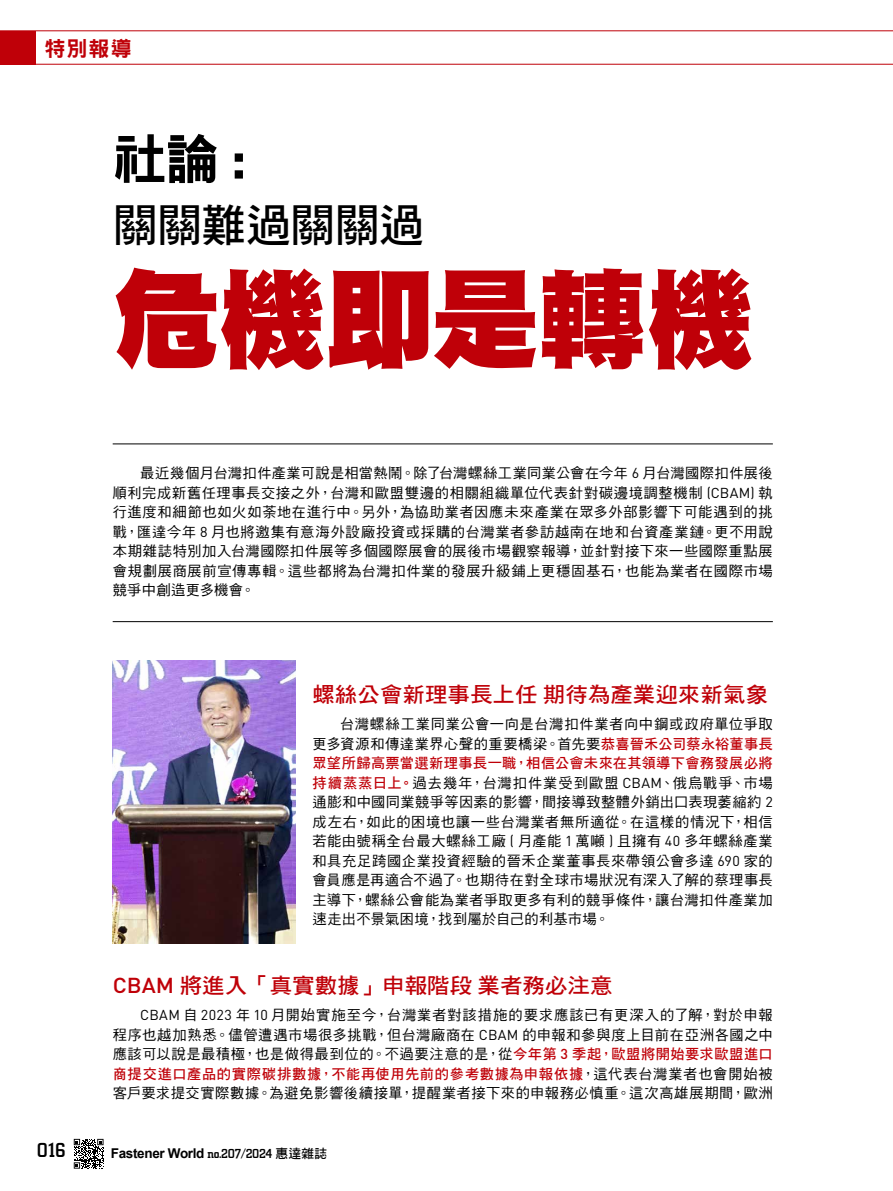
<style>
.page{position:relative;width:893px;height:1191px;background:#fff}
.page>*{position:absolute;margin:0;border:0;box-sizing:border-box;transform-origin:0 0}
.t1{font:108px "DF Hei Std W12";letter-spacing:-.01em;color:#bf0008}
.t2{font:54px "DF Hei Std W9";color:#000}
.t3{font:45px "DF Hei Std W7";letter-spacing:-.015em;color:#000}
.t4{font:21.3px "DF Hei Std W7";color:#bf0008;scale:1.05 1}
.t5{font:21px "DF Hei Std W9";color:#bf0008}
.t6{font:500 21px "City D";color:#000}
.t7{font:14.25px/19.5px "DF Hei Std W5";letter-spacing:.04em;color:#000;text-align:justify}
.t8{font:14.25px "DF Hei Std W7";letter-spacing:.035em;color:#bf0008}
.t9{font:700 13.5px "Arial";letter-spacing:-.025em;color:#000}
.s1{font-family:"DIN Pro"}
.s2{font-family:"DF Hei Std W7";color:#bf0008}
.s3{font-family:"DIN Pro";font-weight:500}
.s4{font-family:"DIN Pro";font-weight:500;color:#bf0008}
.s5{font-family:"DF Hei Std W5";color:#000}
.s6{font-family:"City D";font-weight:500}
.s7{font-family:"DF Hei Std W7";font-weight:400;font-size:12.75px}
</style>
<div class="page">
<svg style="left:74px;top:1138px;width:30px;height:30px"></svg>
<div style="left:0;top:31px;width:36px;height:33px;background:#bf0008"></div>
<hr style="left:0;top:64px;width:893px;height:1px;background:#bf0008">
<hr style="left:0;top:31px;width:893px;height:1px;background:#bf0008">
<hr style="left:113px;top:621px;width:660px;height:1px;background:#000">
<hr style="left:113px;top:443px;width:660px;height:1px;background:#000">
<img style="left:113px;top:660px;width:183px;height:283px">
<h3 class="t5" style="left:45px;top:37px;width:89px">特別報導</h3>
<h2 class="t2" style="left:113px;top:129px;width:134px">社論 :</h2>
<h3 class="t3" style="left:113px;top:200px;width:313px">關關難過關關過</h3>
<h1 class="t1" style="left:113px;top:261px;width:643px">危機即是轉機</h1>
<p class="t7" style="left:113px;top:463px;width:662px;text-indent:28px">最近幾個月台灣扣件產業可說是相當熱鬧。除了台灣螺絲工業同業公會在今年 <span class="s1">6</span> 月台灣國際扣件展後順利完成新舊任理事長交接之外，台灣和歐盟雙邊的相關組織單位代表針對碳邊境調整機制 <span class="s1">(CBAM)</span> 執行進度和細節也如火如荼地在進行中。另外，為協助業者因應未來產業在眾多外部影響下可能遇到的挑戰，匯達今年 <span class="s1">8</span> 月也將邀集有意海外設廠投資或採購的台灣業者參訪越南在地和台資產業鏈。更不用說本期雜誌特別加入台灣國際扣件展等多個國際展會的展後市場觀察報導，並針對接下來一些國際重點展會規劃展商展前宣傳專輯。這些都將為台灣扣件業的發展升級鋪上更穩固基石，也能為業者在國際市場競爭中創造更多機會。</p>
<h3 class="t4" style="left:312px;top:682px;width:435px">螺絲公會新理事長上任期待為產業迎來新氣象</h3>
<p class="t7" style="left:312px;top:714px;width:462px;text-align:right">台灣螺絲工業同業公會一向是台灣扣件業者向中鋼或政府單位爭取<br>更多資源和傳達業界心聲的重要橋梁。首先要<span class="s2">恭喜晉禾公司蔡永裕董事長</span></p>
<p class="t8" style="left:312px;top:755px;width:462px">眾望所歸高票當選新理事長一職，相信公會未來在其領導下會務發展必將</p>
<p class="t7" style="left:312px;top:772px;width:462px"><span class="s2">持續蒸蒸日上。</span>過去幾年，台灣扣件業受到歐盟 <span class="s1">CBAM</span>、俄烏戰爭、市場通膨和中國同業競爭等因素的影響，間接導致整體外銷出口表現萎縮約 <span class="s1">2</span>成左右，如此的困境也讓一些台灣業者無所適從。在這樣的情況下，相信若能由號稱全台最大螺絲工廠 <span class="s1">(</span> 月產能 <span class="s1">1</span> 萬噸 <span class="s1">)</span> 且擁有 <span class="s1">40</span> 多年螺絲產業和具充足跨國企業投資經驗的晉禾企業董事長來帶領公會多達 <span class="s1">690</span> 家的會員應是再適合不過了。也期待在對全球市場狀況有深入了解的蔡理事長主導下，螺絲公會能為業者爭取更多有利的競爭條件，讓台灣扣件產業加速走出不景氣困境，找到屬於自己的利基市場。</p>
<h3 class="t4" style="left:113px;top:973px;width:478px"><span class="s3">CBAM</span> 將進入「真實數據」申報階段業者務必注意</h3>
<p class="t7" style="left:113px;top:1005px;width:662px;text-indent:28px"><span class="s1">CBAM</span> 自 <span class="s1">2023</span> 年 <span class="s1">10</span> 月開始實施至今，台灣業者對該措施的要求應該已有更深入的了解，對於申報程序也越加熟悉。儘管遭遇市場很多挑戰，但台灣廠商在 <span class="s1">CBAM</span> 的申報和參與度上目前在亞洲各國之中應該可以說是最積極，也是做得最到位的。不過要注意的是，從<span class="s2">今年第</span> <span class="s4">3</span> <span class="s2">季起，歐盟將開始要求歐盟進口</span></p>
<p class="t8" style="left:113px;top:1066px;width:662px">商提交進口產品的實際碳排數據，不能再使用先前的參考數據為申報依據<span class="s5">，這代表台灣業者也會開始被</span></p>
<p class="t7" style="left:113px;top:1083px;width:662px">客戶要求提交實際數據。為避免影響後續接單，提醒業者接下來的申報務必慎重。這次高雄展期間，歐洲</p>
<h3 class="t6" style="left:37px;top:1138px;width:31px">016</h3>
<p class="t9" style="left:111px;top:1144px;width:218px">Fastener World <span class="s6">no.207/2024</span> <span class="s7">惠達雜誌</span></p>
</div>
